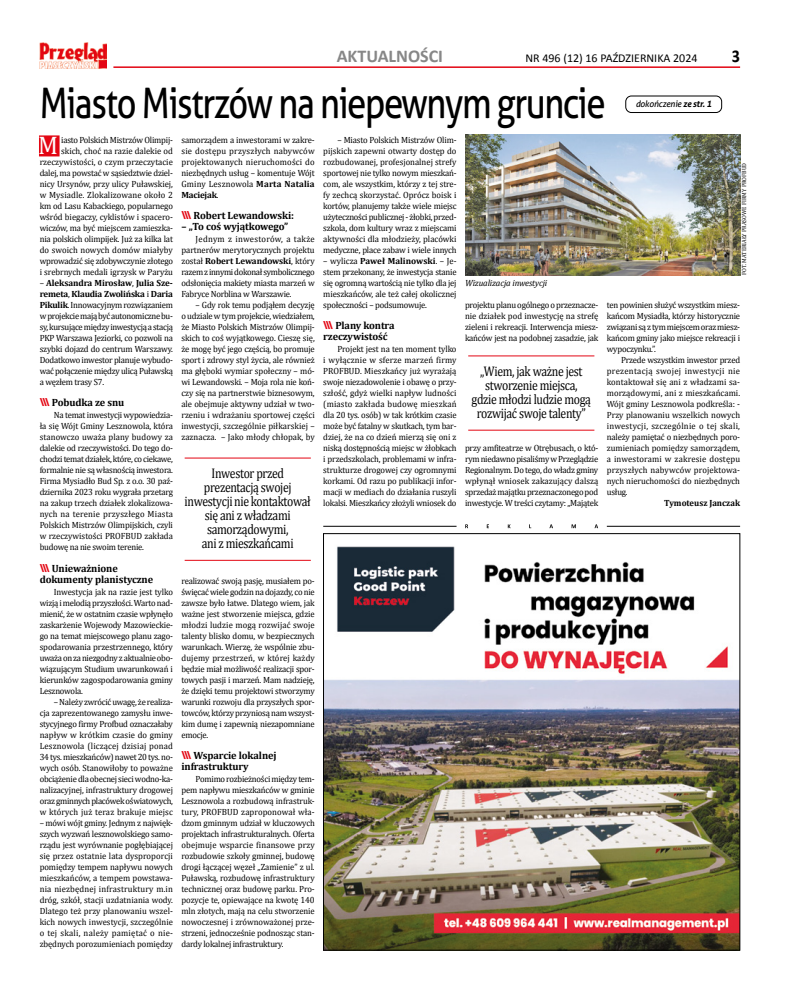
<style>
.page{position:relative;width:794px;height:993px;background:#fff}
.page>*{position:absolute;margin:0;border:0;box-sizing:border-box;transform-origin:0 0}
.t1{font:42px "Aller";letter-spacing:-.04em;color:#000;scale:.82 1}
.t2{font:25.5px "Cambria";color:#fff;scale:.96 1}
.t3{font:700 18px "Calibri";color:#878787}
.t4{font:700 18px "Calibri";color:#000;scale:.9 1}
.t5{font:14px/14px "Cambria";letter-spacing:-.03em;color:#000;text-align:center;scale:.84 1}
.t6{font:12px "Calibri";color:#000}
.t7{font:700 10.5px/11px "Cambria";letter-spacing:-.01em;color:#000}
.t8{font:9px/11px "Cambria";letter-spacing:-.02em;color:#000;text-align:justify;scale:.96 1}
.t9{font:italic 9px "Cambria";letter-spacing:-.015em;color:#000}
.t10{font:italic 9px "Aller";letter-spacing:-.02em;color:#000;scale:.96 1}
.t11{font:700 9px "Cambria";color:#000;scale:.96 1}
.t12{font:6px "Cambria";color:#000;scale:.96 1}
.s1{font-weight:700}
.s2{font-family:"Aller";font-size:11px;color:#e30613}
</style>
<div class="page">
<hr style="left:113px;top:66px;width:627px;height:2px;background:#e30613">
<img style="left:40px;top:42px;width:67px;height:26px">
<img style="left:325px;top:546px;width:413px;height:402px">
<hr style="left:323px;top:526px;width:133px;height:1px;background:#000">
<hr style="left:607px;top:526px;width:133px;height:1px;background:#000">
<svg style="left:465px;top:524px;width:133px;height:4px"></svg>
<div style="left:39px;top:135px;width:21px;height:21px;background:#e30613"></div>
<hr style="left:185px;top:457px;width:126px;height:1px;background:#e30613">
<hr style="left:185px;top:559px;width:126px;height:1px;background:#e30613">
<div style="left:625px;top:96px;width:97px;height:17px;border:1px solid #000;border-radius:6px"></div>
<img style="left:465px;top:135px;width:275px;height:140px">
<hr style="left:468px;top:355px;width:126px;height:1px;background:#e30613">
<hr style="left:468px;top:429px;width:126px;height:1px;background:#e30613">
<h3 class="t3" style="left:337px;top:45px;width:108px">AKTUALNOŚCI</h3>
<h3 class="t6" style="left:525px;top:51px;width:174px">NR 496 (12) 16 PAŹDZIERNIKA 2024</h3>
<h3 class="t4" style="left:731px;top:45px;width:11px">3</h3>
<h1 class="t1" style="left:40px;top:77px;width:691px">Miasto Mistrzów na niepewnym gruncie</h1>
<h2 class="t2" style="left:38px;top:130px;width:22px">M</h2>
<p class="t10" style="left:635px;top:99px;width:81px">dokończenie <span class="s1">ze str. 1</span></p>
<p class="t8" style="left:40px;top:134px;width:140px;text-align:right">iasto Polskich Mistrzów Olimpij&shy;skich, choć na razie dalekie od rzeczywistości, o czym przeczytacie dalej, ma powstać w sąsiedztwie dziel&shy;nicy Ursynów, przy ulicy Puławskiej, w Mysiadle. Zlokalizowane około 2 km od Lasu Kabackiego, popularnego wśród biegaczy, cyklistów i spacero&shy;wiczów, ma być miejscem zamieszka&shy;nia polskich olimpijek. Już za kilka lat do swoich nowych domów miałyby wprowadzić się zdobywczynie złotego i srebrnych medali igrzysk w Paryżu</p>
<p class="t8" style="left:40px;top:277px;width:140px">– <span class="s1">Aleksandra Mirosław</span>, <span class="s1">Julia Sze&shy;remeta</span>, <span class="s1">Klaudia Zwolińska</span> i <span class="s1">Daria Pikulik</span>. Innowacyjnym rozwiązaniem w projekcie mają być autonomiczne bu&shy;sy, kursujące między inwestycją a stacją PKP Warszawa Jeziorki, co pozwoli na szybki dojazd do centrum Warszawy.<br>Dodatkowo inwestor planuje wybudo&shy;wać połączenie między ulicą Puławską a węzłem trasy S7.</p>
<p class="t7" style="left:40px;top:397px;width:86px"><span class="s2">\\\</span> Pobudka ze snu</p>
<p class="t8" style="left:40px;top:409px;width:140px;text-indent:14px">Na temat inwestycji wypowiedzia&shy;ła się Wójt Gminy Lesznowola, która stanowczo uważa plany budowy za dalekie od rzeczywistości. Do tego do&shy;chodzi temat działek, które, co ciekawe, formalnie nie są własnością inwestora.<br>Firma Mysiadło Bud Sp. z o.o. 30 paź&shy;dziernika 2023 roku wygrała przetarg na zakup trzech działek zlokalizowa&shy;nych na terenie przyszłego Miasta Polskich Mistrzów Olimpijskich, czyli w rzeczywistości PROFBUD zakłada budowę na nie swoim terenie.</p>
<p class="t7" style="left:40px;top:562px;width:115px"><span class="s2">\\\</span> Unieważnione dokumenty planistyczne</p>
<p class="t8" style="left:40px;top:585px;width:140px;text-indent:14px">Inwestycja jak na razie jest tylko wizją i melodią przyszłości. Warto nad&shy;mienić, że w ostatnim czasie wpłynęło zaskarżenie Wojewody Mazowieckie&shy;go na temat miejscowego planu zago&shy;spodarowania przestrzennego, który uważa on za niezgodny z aktualnie obo&shy;wiązującym Studium uwarunkowań i kierunków zagospodarowania gminy Lesznowola.</p>
<p class="t8" style="left:40px;top:695px;width:140px;text-indent:14px">– Należy zwrócić uwagę, że realiza&shy;cja zaprezentowanego zamysłu inwe&shy;stycyjnego firmy Profbud oznaczałaby napływ w krótkim czasie do gminy Lesznowola (liczącej dzisiaj ponad 34 tys. mieszkańców) nawet 20 tys. no&shy;wych osób. Stanowiłoby to poważne obciążenie dla obecnej sieci wodno-ka&shy;nalizacyjnej, infrastruktury drogowej oraz gminnych placówek oświatowych, w których już teraz brakuje miejsc</p>
<p class="t8" style="left:40px;top:816px;width:140px">– mówi wójt gminy. Jednym z najwięk&shy;szych wyzwań lesznowolskiego samo&shy;rządu jest wyrównanie pogłębiającej się przez ostatnie lata dysproporcji pomiędzy tempem napływu nowych mieszkańców, a tempem powstawa&shy;nia niezbędnej infrastruktury m.in dróg, szkół, stacji uzdatniania wody.<br>Dlatego też przy planowaniu wszel&shy;kich nowych inwestycji, szczególnie o tej skali, należy pamiętać o nie&shy;zbędnych porozumieniach pomiędzy</p>
<p class="t8" style="left:323px;top:134px;width:140px;text-indent:14px">– Miasto Polskich Mistrzów Olim&shy;pijskich zapewni otwarty dostęp do rozbudowanej, profesjonalnej strefy sportowej nie tylko nowym mieszkań&shy;com, ale wszystkim, którzy z tej stre&shy;fy zechcą skorzystać. Oprócz boisk i kortów, planujemy także wiele miejsc użyteczności publicznej - żłobki, przed&shy;szkola, dom kultury wraz z miejscami aktywności dla młodzieży, placówki medyczne, place zabaw i wiele innych</p>
<p class="t8" style="left:323px;top:255px;width:140px">– wylicza <span class="s1">Paweł Malinowski</span>. – Je&shy;stem przekonany, że inwestycja stanie się ogromną wartością nie tylko dla jej mieszkańców, ale też całej okolicznej społeczności – podsumowuje.</p>
<p class="t7" style="left:323px;top:320px;width:73px"><span class="s2">\\\</span> Plany kontra rzeczywistość</p>
<p class="t8" style="left:323px;top:343px;width:140px;text-indent:14px">Projekt jest na ten moment tylko i wyłącznie w sferze marzeń firmy PROFBUD. Mieszkańcy już wyrażają swoje niezadowolenie i obawę o przy&shy;szłość, gdyż wielki napływ ludności (miasto zakłada budowę mieszkań dla 20 tys. osób) w tak krótkim czasie może być fatalny w skutkach, tym bar&shy;dziej, że na co dzień mierzą się oni z niską dostępnością miejsc w żłobkach i przedszkolach, problemami w infra&shy;strukturze drogowej czy ogromnymi korkami. Od razu po publikacji infor&shy;macji w mediach do działania ruszyli lokalsi. Mieszkańcy złożyli wniosek do</p>
<p class="t8" style="left:181px;top:134px;width:140px">samorządem a inwestorami w zakre&shy;sie dostępu przyszłych nabywców projektowanych nieruchomości do niezbędnych usług – komentuje Wójt Gminy Lesznowola <span class="s1">Marta Natalia Maciejak</span>.</p>
<p class="t7" style="left:181px;top:210px;width:114px"><span class="s2">\\\</span> Robert Lewandowski:</p>
<p class="t7" style="left:181px;top:221px;width:108px">– „To coś wyjątkowego”</p>
<p class="t8" style="left:181px;top:233px;width:140px;text-indent:14px">Jednym z inwestorów, a także partnerów merytorycznych projektu został <span class="s1">Robert Lewandowski</span>, który razem z innymi dokonał symbolicznego odsłonięcia makiety miasta marzeń w Fabryce Norblina w Warszawie.</p>
<p class="t8" style="left:181px;top:299px;width:140px;text-indent:14px">– Gdy rok temu podjąłem decyzję o udziale w tym projekcie, wiedziałem, że Miasto Polskich Mistrzów Olimpij&shy;skich to coś wyjątkowego. Cieszę się, że mogę być jego częścią, bo promuje sport i zdrowy styl życia, ale również ma głęboki wymiar społeczny – mó&shy;wi Lewandowski. – Moja rola nie koń&shy;czy się na partnerstwie biznesowym, ale obejmuje aktywny udział w two&shy;rzeniu i wdrażaniu sportowej części inwestycji, szczególnie piłkarskiej – zaznacza. – Jako młody chłopak, by</p>
<p class="t12" style="left:740px;top:275px;width:118px;rotate:-90deg">FOT. MATERIAŁY PRASOWE FIRMY PROFBUD</p>
<p class="t9" style="left:465px;top:277px;width:84px">Wizualizacja inwestycji</p>
<p class="t8" style="left:607px;top:299px;width:140px">ten powinien służyć wszystkim miesz&shy;kańcom Mysiadła, którzy historycznie związani są z tym miejscem oraz miesz&shy;kańcom gminy jako miejsce rekreacji i wypoczynku.”.</p>
<p class="t8" style="left:607px;top:354px;width:140px;text-indent:14px">Przede wszystkim inwestor przed prezentacją swojej inwestycji nie kontaktował się ani z władzami sa&shy;morządowymi, ani z mieszkańcami.<br>Wójt gminy Lesznowola podkreśla: - Przy planowaniu wszelkich nowych inwestycji, szczególnie o tej skali, należy pamiętać o niezbędnych poro&shy;zumieniach pomiędzy samorządem, a inwestorami w zakresie dostępu przyszłych nabywców projektowa&shy;nych nieruchomości do niezbędnych usług.</p>
<p class="t11" style="left:664px;top:497px;width:81px">Tymoteusz Janczak</p>
<p class="t8" style="left:465px;top:299px;width:140px">projektu planu ogólnego o przeznacze&shy;nie działek pod inwestycję na strefę zieleni i rekreacji. Interwencja miesz&shy;kańców jest na podobnej zasadzie, jak</p>
<h3 class="t5" style="left:471px;top:364px;width:144px">„Wiem, jak ważne jest stworzenie miejsca, gdzie młodzi ludzie mogą rozwijać swoje talenty”</h3>
<p class="t8" style="left:465px;top:442px;width:140px">przy amfiteatrze w Otrębusach, o któ&shy;rym niedawno pisaliśmy w Przeglądzie Regionalnym. Do tego, do władz gminy wpłynął wniosek zakazujący dalszą sprzedaż majątku przeznaczonego pod inwestycje. W treści czytamy: „Majątek</p>
<h3 class="t5" style="left:185px;top:466px;width:152px">Inwestor przed prezentacją swojej inwestycji nie kontaktował się ani z władzami samorządowymi,<br>ani z mieszkańcami</h3>
<p class="t8" style="left:181px;top:574px;width:140px">realizować swoją pasję, musiałem po&shy;święcać wiele godzin na dojazdy, co nie zawsze było łatwe. Dlatego wiem, jak ważne jest stworzenie miejsca, gdzie młodzi ludzie mogą rozwijać swoje talenty blisko domu, w bezpiecznych warunkach. Wierzę, że wspólnie zbu&shy;dujemy przestrzeń, w której każdy będzie miał możliwość realizacji spor&shy;towych pasji i marzeń. Mam nadzieję, że dzięki temu projektowi stworzymy warunki rozwoju dla przyszłych spor&shy;towców, którzy przyniosą nam wszyst&shy;kim dumę i zapewnią niezapomniane emocje.</p>
<p class="t7" style="left:181px;top:749px;width:97px"><span class="s2">\\\</span> Wsparcie lokalnej infrastruktury</p>
<p class="t8" style="left:181px;top:772px;width:140px;text-indent:14px">Pomimo rozbieżności między tem&shy;pem napływu mieszkańców w gminie Lesznowola a rozbudową infrastruk&shy;tury, PROFBUD zaproponował wła&shy;dzom gminnym udział w kluczowych projektach infrastrukturalnych. Oferta obejmuje wsparcie finansowe przy rozbudowie szkoły gminnej, budowę drogi łączącej węzeł „Zamienie” z ul.<br>Puławską, rozbudowę infrastruktury technicznej oraz budowę parku. Pro&shy;pozycje te, opiewające na kwotę 140 mln złotych, mają na celu stworzenie nowoczesnej i zrównoważonej prze&shy;strzeni, jednocześnie podnosząc stan&shy;dardy lokalnej infrastruktury.</p>
</div>
